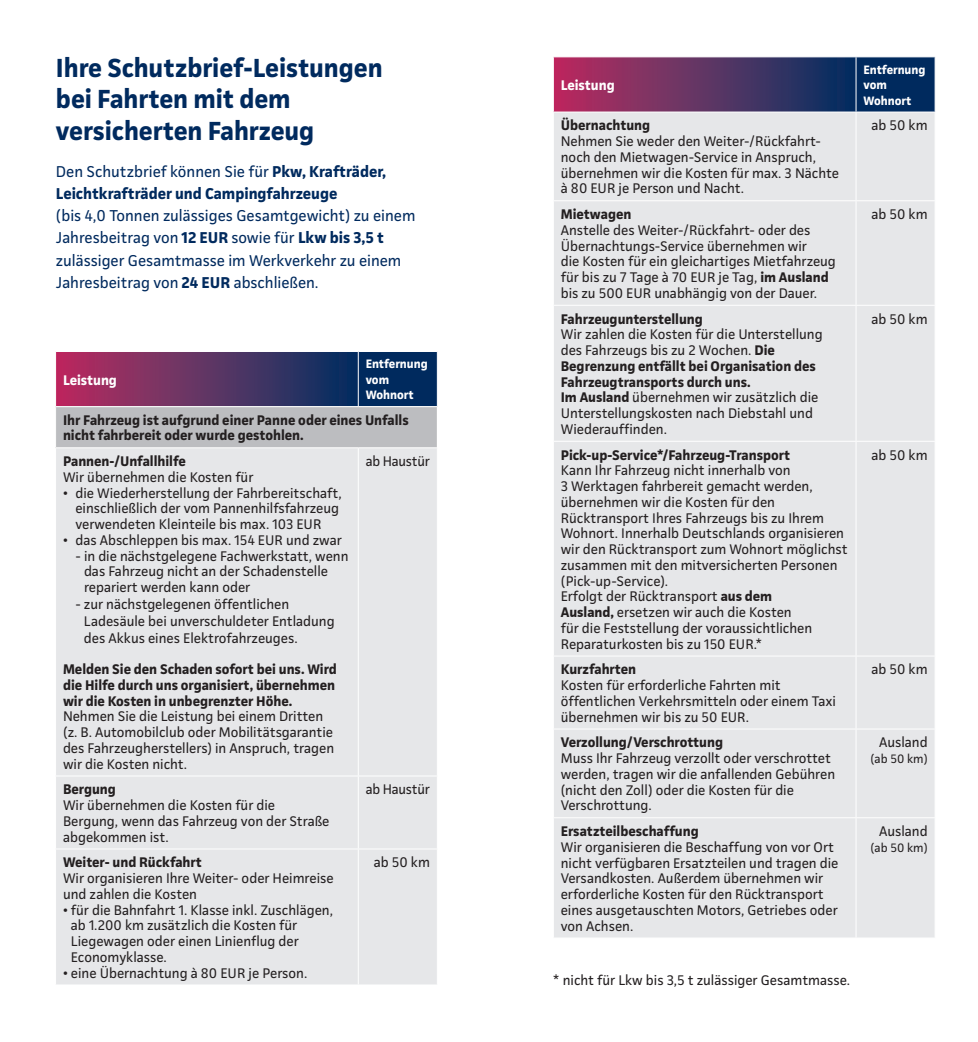
<style>
.page{position:relative;width:978px;height:1042px;background:#fff}
.page>*{position:absolute;margin:0;border:0;box-sizing:border-box;transform-origin:0 0}
.t1{font:700 26.25px/31.5px "Continentale Pro";color:#002a5e}
.t2{font:15.75px/22.1px "Continentale Pro";color:#002a5e}
.t3{font:700 15.75px/22.1px "Continentale Pro";color:#002a5e}
.t4{font:14px/15.8px "Continentale Pro";color:#231f20}
.t5{font:700 14px/15.8px "Continentale Pro";color:#231f20}
.t6{font:700 14px "Continentale Pro";color:#fff}
.t7{font:700 12.25px/15.4px "Continentale Pro";color:#fff}
.t8{font:12.25px "Continentale Pro";color:#231f20}
.s1{font-weight:400}
.s2{font-weight:700}
.s3{font-family:"Continentale Office";font-weight:700}
</style>
<div class="page">
<svg style="left:56px;top:352px;width:381px;height:54px;background:#4c2f61"></svg>
<div style="left:56px;top:407px;width:381px;height:41px;background:#bcbdc0"></div>
<div style="left:56px;top:448px;width:381px;height:536px;background:#e6e7e9"></div>
<hr style="left:358px;top:352px;width:1px;height:54px;background:#fff">
<hr style="left:55px;top:447px;width:303px;height:1px;background:#fff">
<hr style="left:358px;top:447px;width:79px;height:1px;background:#fff">
<hr style="left:358px;top:448px;width:1px;height:327px;background:#fff">
<hr style="left:55px;top:775px;width:303px;height:1px;background:#fff">
<hr style="left:358px;top:775px;width:79px;height:1px;background:#fff">
<hr style="left:358px;top:776px;width:1px;height:72px;background:#fff">
<hr style="left:55px;top:848px;width:303px;height:1px;background:#fff">
<hr style="left:358px;top:848px;width:79px;height:1px;background:#fff">
<hr style="left:358px;top:849px;width:1px;height:135px;background:#fff">
<svg style="left:553px;top:57px;width:381px;height:55px;background:#503565"></svg>
<div style="left:554px;top:113px;width:380px;height:824px;background:#e6e7e9"></div>
<hr style="left:855px;top:57px;width:1px;height:55px;background:#fff">
<hr style="left:855px;top:112px;width:1px;height:88px;background:#fff">
<hr style="left:552px;top:200px;width:303px;height:1px;background:#fff">
<hr style="left:855px;top:200px;width:80px;height:1px;background:#fff">
<hr style="left:855px;top:201px;width:1px;height:104px;background:#fff">
<hr style="left:552px;top:305px;width:303px;height:1px;background:#fff">
<hr style="left:855px;top:305px;width:80px;height:1px;background:#fff">
<hr style="left:855px;top:306px;width:1px;height:135px;background:#fff">
<hr style="left:552px;top:441px;width:303px;height:1px;background:#fff">
<hr style="left:855px;top:441px;width:80px;height:1px;background:#fff">
<hr style="left:855px;top:442px;width:1px;height:213px;background:#fff">
<hr style="left:552px;top:655px;width:303px;height:1px;background:#fff">
<hr style="left:855px;top:655px;width:80px;height:1px;background:#fff">
<hr style="left:855px;top:656px;width:1px;height:72px;background:#fff">
<hr style="left:552px;top:728px;width:303px;height:1px;background:#fff">
<hr style="left:855px;top:728px;width:80px;height:1px;background:#fff">
<hr style="left:855px;top:729px;width:1px;height:88px;background:#fff">
<hr style="left:552px;top:817px;width:303px;height:1px;background:#fff">
<hr style="left:855px;top:817px;width:80px;height:1px;background:#fff">
<hr style="left:855px;top:818px;width:1px;height:119px;background:#fff">
<h1 class="t1" style="left:56px;top:51px;width:328px">Ihre Schutzbrief-Leistungen bei Fahrten mit dem versicherten Fahrzeug</h1>
<p class="t3" style="left:56px;top:160px;width:332px"><span class="s1">Den Schutzbrief können Sie für</span> Pkw, Krafträder,<br>Leichtkrafträder und Campingfahrzeuge</p>
<p class="t2" style="left:56px;top:205px;width:361px">(bis 4,0 Tonnen zulässiges Gesamtgewicht) zu einem Jahresbeitrag von <span class="s2">12 EUR</span> sowie für <span class="s2">Lkw bis 3,5 t </span>zulässiger Gesamtmasse im Werkverkehr zu einem Jahresbeitrag von <span class="s2">24 EUR</span> abschließen.</p>
<p class="t7" style="left:365px;top:356px;width:63px">Entfernung vom<br>Wohnort</p>
<p class="t5" style="left:63px;top:412px;width:347px">Ihr Fahrzeug ist aufgrund einer Panne oder eines Unfalls nicht fahrbereit oder wurde gestohlen.</p>
<p class="t5" style="left:63px;top:453px;width:124px">Pannen-/Unfallhilfe</p>
<p class="t4" style="left:63px;top:469px;width:192px">Wir übernehmen die Kosten für</p>
<p class="t4" style="left:75px;top:485px;width:268px;text-indent:-12px">• die Wiederherstellung der Fahrbereitschaft, einschließlich der vom Pannenhilfsfahrzeug verwendeten Kleinteile bis max. 103 EUR</p>
<p class="t4" style="left:63px;top:532px;width:280px">• das Abschleppen bis max. 154 EUR und zwar</p>
<p class="t4" style="left:84px;top:548px;width:266px;text-indent:-9px">- in die nächstgelegene Fachwerkstatt, wenn das Fahrzeug nicht an der Schadenstelle repariert werden kann oder</p>
<p class="t4" style="left:84px;top:595px;width:252px;line-height:16.8px;text-indent:-9px">- zur nächstgelegenen öffentlichen<br>Ladesäule bei unverschuldeter Entladung des Akkus eines Elektrofahrzeuges.</p>
<p class="t5" style="left:63px;top:661px;width:275px">Melden Sie den Schaden sofort bei uns. Wird die Hilfe durch uns organisiert, übernehmen wir die Kosten in unbegrenzter Höhe.</p>
<p class="t4" style="left:63px;top:708px;width:272px">Nehmen Sie die Leistung bei einem Dritten (z. B. Automobilclub oder Mobilitätsgarantie des Fahrzeugherstellers) in Anspruch, tragen wir die Kosten nicht.</p>
<p class="t6" style="left:63px;top:371px;width:55px">Leistung</p>
<p class="t4" style="left:365px;top:453px;width:66px">ab Haustür</p>
<p class="t5" style="left:63px;top:781px;width:54px">Bergung</p>
<p class="t4" style="left:63px;top:797px;width:268px">Wir übernehmen die Kosten für die<br>Bergung, wenn das Fahrzeug von der Straße abgekommen ist.</p>
<p class="t5" style="left:63px;top:854px;width:140px">Weiter- und Rückfahrt</p>
<p class="t4" style="left:63px;top:870px;width:272px">Wir organisieren Ihre Weiter- oder Heimreise und zahlen die Kosten</p>
<p class="t4" style="left:71px;top:901px;width:263px;text-indent:-8px">• für die Bahnfahrt 1. Klasse inkl. Zuschlägen, ab 1.200 km zusätzlich die Kosten für Liegewagen oder einen Linienflug der Economyklasse.</p>
<p class="t4" style="left:63px;top:964px;width:246px">• eine Übernachtung à 80 EUR je Person.</p>
<p class="t4" style="left:365px;top:781px;width:66px">ab Haustür</p>
<p class="t4" style="left:373px;top:854px;width:58px">ab 50 km</p>
<p class="t6" style="left:560px;top:76px;width:55px">Leistung</p>
<p class="t5" style="left:560px;top:117px;width:91px">Übernachtung</p>
<p class="t4" style="left:560px;top:133px;width:280px">Nehmen Sie weder den Weiter-/Rückfahrt&shy;noch den Mietwagen-Service in Anspruch, übernehmen wir die Kosten für max. 3 Nächte à 80 EUR je Person und Nacht.</p>
<p class="t5" style="left:560px;top:206px;width:72px">Mietwagen</p>
<p class="t4" style="left:560px;top:222px;width:276px">Anstelle des Weiter-/Rückfahrt- oder des Übernachtungs-Service übernehmen wir<br>die Kosten für ein gleichartiges Mietfahrzeug für bis zu 7 Tage à 70 EUR je Tag, <span class="s3">im Ausland </span>bis zu 500 EUR unabhängig von der Dauer.</p>
<p class="t5" style="left:560px;top:310px;width:144px">Fahrzeugunterstellung</p>
<p class="t4" style="left:560px;top:326px;width:263px">Wir zahlen die Kosten für die Unterstellung des Fahrzeugs bis zu 2 Wochen. <span class="s2">Die Begrenzung entfällt bei Organisation des Fahrzeugtransports durch uns.<br></span><span class="s3">Im Ausland</span> übernehmen wir zusätzlich die Unterstellungskosten nach Diebstahl und Wiederauffinden.</p>
<p class="t5" style="left:560px;top:446px;width:231px">Pick-up-Service*/Fahrzeug-Transport</p>
<p class="t4" style="left:560px;top:462px;width:288px">Kann Ihr Fahrzeug nicht innerhalb von<br>3 Werktagen fahrbereit gemacht werden, übernehmen wir die Kosten für den Rücktransport Ihres Fahrzeugs bis zu Ihrem Wohnort. Innerhalb Deutschlands organisieren wir den Rücktransport zum Wohnort möglichst zusammen mit den mitversicherten Personen (Pick-up-Service).<br>Erfolgt der Rücktransport <span class="s3">aus dem<br>Ausland,</span> ersetzen wir auch die Kosten<br>für die Feststellung der voraussichtlichen Reparaturkosten bis zu 150 EUR.*</p>
<p class="t5" style="left:560px;top:661px;width:77px">Kurzfahrten</p>
<p class="t4" style="left:560px;top:677px;width:277px">Kosten für erforderliche Fahrten mit öffentlichen Verkehrsmitteln oder einem Taxi übernehmen wir bis zu 50 EUR.</p>
<p class="t5" style="left:560px;top:734px;width:164px">Verzollung/Verschrottung</p>
<p class="t4" style="left:560px;top:750px;width:276px">Muss Ihr Fahrzeug verzollt oder verschrottet werden, tragen wir die anfallenden Gebühren (nicht den Zoll) oder die Kosten für die Verschrottung.</p>
<p class="t5" style="left:560px;top:823px;width:139px">Ersatzteilbeschaffung</p>
<p class="t4" style="left:560px;top:839px;width:279px">Wir organisieren die Beschaffung von vor Ort nicht verfügbaren Ersatzteilen und tragen die Versandkosten. Außerdem übernehmen wir erforderliche Kosten für den Rücktransport eines ausgetauschten Motors, Getriebes oder von Achsen.</p>
<p class="t7" style="left:863px;top:62px;width:63px">Entfernung vom<br>Wohnort</p>
<p class="t4" style="left:871px;top:117px;width:58px">ab 50 km</p>
<p class="t4" style="left:871px;top:206px;width:58px">ab 50 km</p>
<p class="t4" style="left:871px;top:311px;width:58px">ab 50 km</p>
<p class="t4" style="left:871px;top:447px;width:58px">ab 50 km</p>
<p class="t4" style="left:871px;top:661px;width:58px">ab 50 km</p>
<p class="t4" style="left:878px;top:734px;width:50px">Ausland</p>
<p class="t8" style="left:870px;top:751px;width:58px">(ab 50 km)</p>
<p class="t4" style="left:878px;top:823px;width:50px">Ausland</p>
<p class="t8" style="left:870px;top:840px;width:58px">(ab 50 km)</p>
<p class="t4" style="left:552px;top:972px;width:299px">* nicht für Lkw bis 3,5 t zulässiger Gesamtmasse.</p>
</div>
